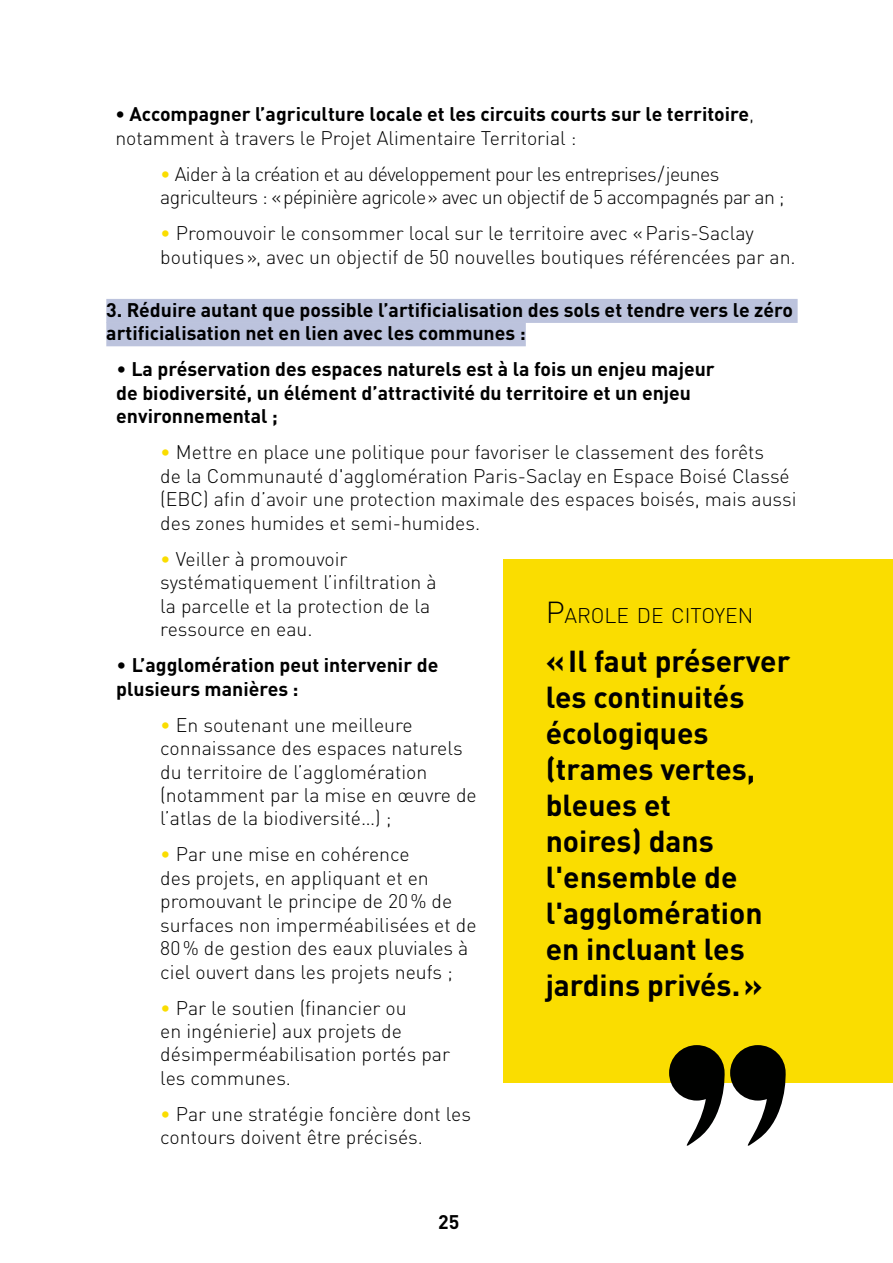
<style>
.page{position:relative;width:893px;height:1263px;background:#fff}
.page>*{position:absolute;margin:0;border:0;box-sizing:border-box;transform-origin:0 0}
.t1{font:700 30px/36px "DINOT";color:#000}
.t2{font:300 21px "DINOT";color:#000}
.t3{font:300 19.5px/23.4px "DINOT";color:#000}
.t4{font:700 19.5px/23.4px "DINOT";color:#000}
.t5{font:300 19.5px/23.4px "DINOT";letter-spacing:-.03em;color:#000}
.s1{font-weight:300}
.s2{color:#fadd00}
.s3{font-size:30px}
</style>
<div class="page">
<div style="left:106px;top:299px;width:692px;height:24px;background:#bcc3dd"></div>
<div style="left:106px;top:322px;width:420px;height:24px;background:#bcc3dd"></div>
<div style="left:503px;top:559px;width:390px;height:523px;background:#fadd00"></div>
<svg style="left:669px;top:1045px;width:118px;height:101px"></svg>
<p class="t4" style="left:115px;top:102px;width:640px">• Accompagner l’agriculture locale et les circuits courts sur le territoire<span class="s1">, notamment à travers le Projet Alimentaire Territorial :</span></p>
<p class="t5" style="left:160px;top:162px;width:626px"><span class="s2">•</span> Aider à la création et au développement pour les entreprises/jeunes agriculteurs : «pépinière agricole» avec un objectif de 5 accompagnés par an ;</p>
<p class="t3" style="left:160px;top:221px;width:637px"><span class="s2">•</span> Promouvoir le consommer local sur le territoire avec «Paris-Saclay boutiques», avec un objectif de 50 nouvelles boutiques référencées par an.</p>
<p class="t4" style="left:106px;top:298px;width:688px">3. Réduire autant que possible l’artificialisation des sols et tendre vers le zéro artificialisation net en lien avec les communes :</p>
<p class="t4" style="left:116px;top:357px;width:600px"><span class="s1">•</span> La préservation des espaces naturels est à la fois un enjeu majeur de biodiversité, un élément d’attractivité du territoire et un enjeu environnemental ;</p>
<p class="t3" style="left:160px;top:440px;width:638px"><span class="s2">•</span> Mettre en place une politique pour favoriser le classement des forêts<br>de la Communauté d'agglomération Paris-Saclay en Espace Boisé Classé (EBC) afin d’avoir une protection maximale des espaces boisés, mais aussi des zones humides et semi-humides.</p>
<p class="t3" style="left:160px;top:547px;width:278px"><span class="s2">•</span> Veiller à promouvoir systématiquement l’infiltration à la parcelle et la protection de la ressource en eau.</p>
<p class="t4" style="left:116px;top:653px;width:324px"><span class="s1">•</span> L’agglomération peut intervenir de plusieurs manières :</p>
<p class="t3" style="left:160px;top:713px;width:318px"><span class="s2">•</span> En soutenant une meilleure connaissance des espaces naturels du territoire de l’agglomération (notamment par la mise en œuvre de l’atlas de la biodiversité…) ;</p>
<p class="t3" style="left:160px;top:842px;width:318px"><span class="s2">•</span> Par une mise en cohérence<br>des projets, en appliquant et en promouvant le principe de 20% de surfaces non imperméabilisées et de<br>80% de gestion des eaux pluviales à ciel ouvert dans les projets neufs ;</p>
<p class="t3" style="left:160px;top:996px;width:291px"><span class="s2">•</span> Par le soutien (financier ou<br>en ingénierie) aux projets de désimperméabilisation portés par les communes.</p>
<p class="t3" style="left:160px;top:1102px;width:312px"><span class="s2">•</span> Par une stratégie foncière dont les contours doivent être précisés.</p>
<p class="t2" style="left:546px;top:602px;width:209px"><span class="s3">P</span>AROLE DE CITOYEN</p>
<h1 class="t1" style="left:546px;top:642px;width:246px">«Il faut préserver les continuités écologiques (trames vertes, bleues et<br>noires) dans l'ensemble de l'agglomération en incluant les jardins privés.»</h1>
<p class="t4" style="left:438px;top:1210px;width:23px">25</p>
</div>
